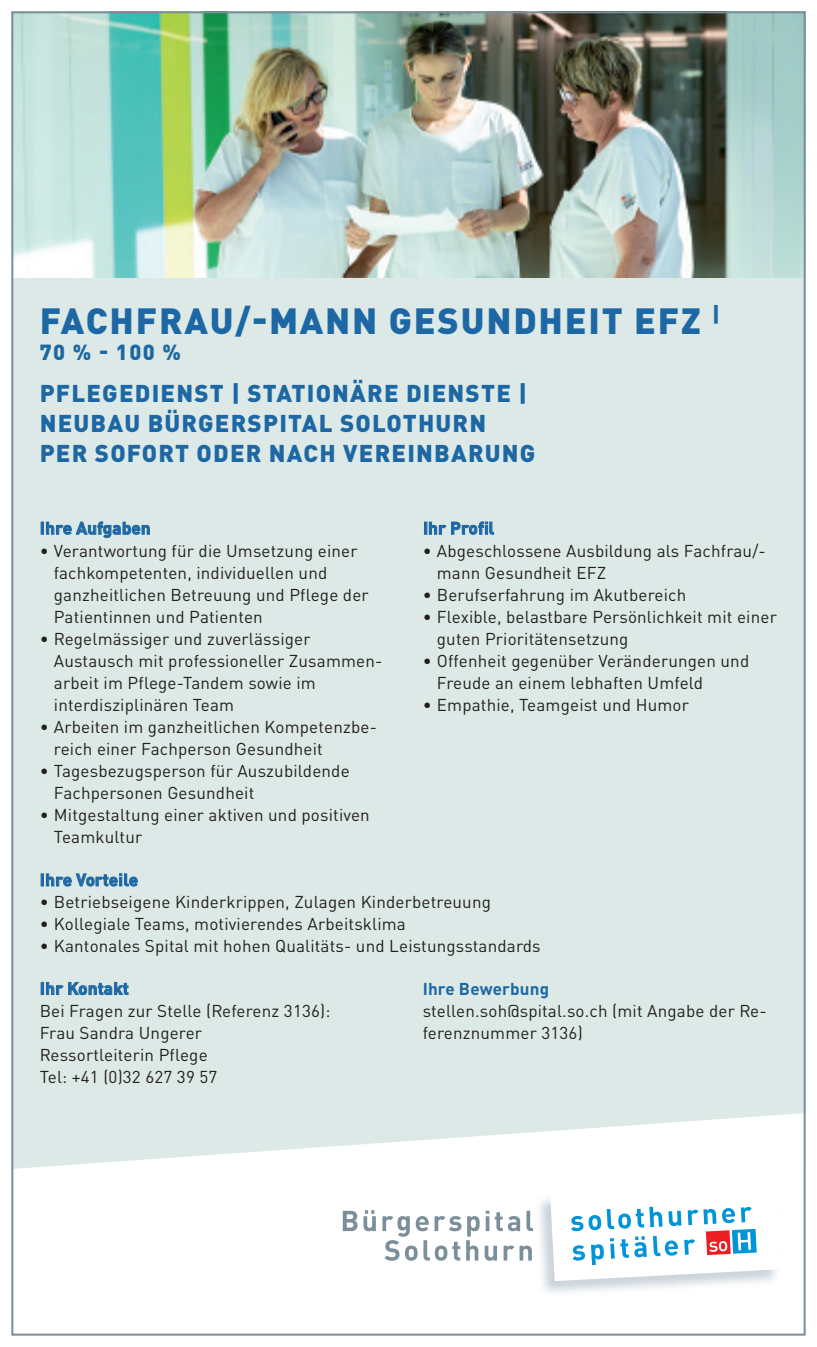
<style>
.page{position:relative;width:817px;height:1347px;background:#fff}
.page>*{position:absolute;margin:0;border:0;box-sizing:border-box;transform-origin:0 0}
.t1{font:900 36px "DIN Pro";letter-spacing:.05em;color:#1d68a4}
.t2{font:900 24px/30px "DIN Pro";letter-spacing:.05em;color:#1d68a4}
.t3{font:900 21.6px "DIN Pro";color:#1d68a4}
.t4{font:17px/22px "DIN Pro";letter-spacing:.01em;color:#231f20}
.t5{font:700 17px "DIN Pro";letter-spacing:.01em;color:#1d68a4}
</style>
<div class="page">
<div style="left:11px;top:232px;width:794px;height:938px;background:#dce9e6"></div>
<img style="left:14px;top:14px;width:788px;height:264px">
<svg style="left:14px;top:1113px;width:788px;height:148px;fill:#fff"></svg>
<img style="left:532px;top:1180px;width:250px;height:113px">
<svg style="left:550px;top:1183px;width:229px;height:97px"></svg>
<svg style="left:343px;top:1210px;width:14px;height:20px"></svg>
<svg style="left:363px;top:1210px;width:13px;height:21px"></svg>
<svg style="left:382px;top:1210px;width:151px;height:50px"></svg>
<h1 class="t1" style="left:40px;top:308px;width:681px">FACHFRAU/-MANN GESUNDHEIT EFZ <sup>|</sup></h1>
<p class="t3" style="left:40px;top:344px;width:143px">70%-100%</p>
<h2 class="t2" style="left:40px;top:380px;width:497px">PFLEGEDIENST | STATIONÄRE DIENSTE |<br>NEUBAU BÜRGERSPITAL SOLOTHURN<br>PER SOFORT ODER NACH VEREINBARUNG</h2>
<p class="t5" style="left:40px;top:522px;width:112px">Ihre Aufgaben</p>
<p class="t4" style="left:54px;top:541px;width:316px;text-indent:-14px">• Verantwortung für die Umsetzung einer fachkompetenten, individuellen und ganzheitlichen Betreuung und Pflege der Patientinnen und Patienten</p>
<p class="t4" style="left:54px;top:629px;width:330px;text-indent:-14px">• Regelmässiger und zuverlässiger Austausch mit professioneller Zusammen&shy;arbeit im Pflege-Tandem sowie im interdisziplinären Team</p>
<p class="t4" style="left:54px;top:717px;width:324px;text-indent:-14px">• Arbeiten im ganzheitlichen Kompetenzbe&shy;reich einer Fachperson Gesundheit</p>
<p class="t4" style="left:54px;top:761px;width:297px;text-indent:-14px">• Tagesbezugsperson für Auszubildende<br>Fachpersonen Gesundheit</p>
<p class="t4" style="left:54px;top:805px;width:317px;text-indent:-14px">• Mitgestaltung einer aktiven und positiven<br>Teamkultur</p>
<p class="t5" style="left:423px;top:522px;width:73px">Ihr Profil</p>
<p class="t4" style="left:437px;top:541px;width:330px;text-indent:-14px">• Abgeschlossene Ausbildung als Fachfrau/- mann Gesundheit EFZ</p>
<p class="t4" style="left:422px;top:585px;width:265px">• Berufserfahrung im Akutbereich</p>
<p class="t4" style="left:437px;top:607px;width:341px;text-indent:-14px">• Flexible, belastbare Persönlichkeit mit einer guten Prioritätensetzung</p>
<p class="t4" style="left:437px;top:651px;width:314px;text-indent:-14px">• Offenheit gegenüber Veränderungen und<br>Freude an einem lebhaften Umfeld</p>
<p class="t4" style="left:422px;top:695px;width:268px">• Empathie, Teamgeist und Humor</p>
<p class="t5" style="left:40px;top:873px;width:100px">Ihre Vorteile</p>
<p class="t4" style="left:40px;top:893px;width:452px">• Betriebseigene Kinderkrippen, Zulagen Kinderbetreuung</p>
<p class="t4" style="left:40px;top:915px;width:367px">• Kollegiale Teams, motivierendes Arbeitsklima</p>
<p class="t4" style="left:40px;top:937px;width:502px">• Kantonales Spital mit hohen Qualitäts- und Leistungsstandards</p>
<p class="t5" style="left:40px;top:982px;width:90px">Ihr Kontakt</p>
<p class="t4" style="left:40px;top:1001px;width:292px">Bei Fragen zur Stelle (Referenz 3136):<br>Frau Sandra Ungerer<br>Ressortleiterin Pflege<br>Tel: +41 (0)32 627 39 57</p>
<p class="t5" style="left:422px;top:982px;width:128px">Ihre Bewerbung</p>
<p class="t4" style="left:422px;top:1001px;width:345px">stellen.soh@spital.so.ch (mit Angabe der Re&shy;ferenznummer 3136)</p>
</div>
